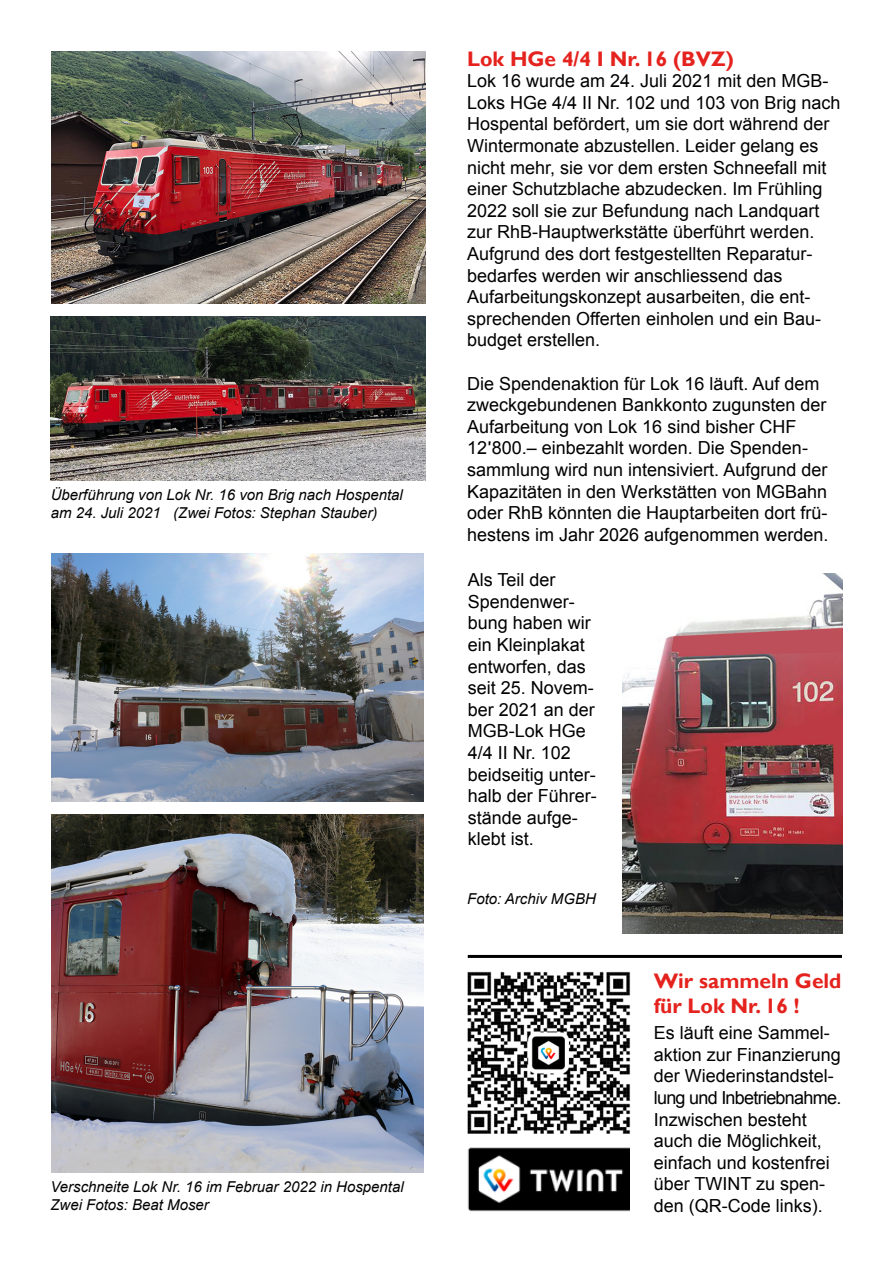
<style>
.page{position:relative;width:893px;height:1263px;background:#fff}
.page>*{position:absolute;margin:0;border:0;box-sizing:border-box;transform-origin:0 0}
.t1{font:700 21px/25.2px "Gill Sans";color:#e5231e}
.t2{font:18px/21.6px "Arial";color:#000}
.t3{font:italic 15px/18px "Arial";color:#000}
.s1{font-family:"PT Sans";font-weight:700}
</style>
<div class="page">
<img style="left:467px;top:971px;width:164px;height:163px">
<img style="left:467px;top:1147px;width:162px;height:65px">
<hr style="left:468px;top:955px;width:374px;height:3px;background:#000">
<img style="left:623px;top:573px;width:219px;height:361px">
<img style="left:52px;top:815px;width:371px;height:357px">
<img style="left:51px;top:553px;width:373px;height:249px">
<img style="left:51px;top:51px;width:374px;height:252px">
<img style="left:51px;top:317px;width:374px;height:163px">
<p class="t3" style="left:51px;top:486px;width:354px">Überführung von Lok Nr. 16 von Brig nach Hospental am 24. Juli 2021 (Zwei Fotos: Stephan Stauber)</p>
<p class="t3" style="left:50px;top:1178px;width:355px">Verschneite Lok Nr. 16 im Februar 2022 in Hospental<br>Zwei Fotos: Beat Moser</p>
<p class="t1" style="left:467px;top:46px;width:268px">Lok HGe 4/4 I Nr. 16 (BVZ)</p>
<p class="t2" style="left:467px;top:70px;width:375px">Lok 16 wurde am 24. Juli 2021 mit den MGB-Loks HGe 4/4 II Nr. 102 und 103 von Brig nach Hospental befördert, um sie dort während der Wintermonate abzustellen. Leider gelang es nicht mehr, sie vor dem ersten Schneefall mit einer Schutzblache abzudecken. Im Frühling 2022 soll sie zur Befundung nach Landquart zur RhB-Hauptwerkstätte überführt werden.<br>Aufgrund des dort festgestellten Reparatur&shy;bedarfes werden wir anschliessend das Aufarbeitungskonzept ausarbeiten, die ent&shy;sprechenden Offerten einholen und ein Bau&shy;budget erstellen.</p>
<p class="t2" style="left:467px;top:373px;width:363px">Die Spendenaktion für Lok 16 läuft. Auf dem zweckgebundenen Bankkonto zugunsten der Aufarbeitung von Lok 16 sind bisher CHF 12<span class="s1">'</span>800.– einbezahlt worden. Die Spenden&shy;sammlung wird nun intensiviert. Aufgrund der Kapazitäten in den Werkstätten von MGBahn oder RhB könnten die Hauptarbeiten dort frü&shy;hestens im Jahr 2026 aufgenommen werden.</p>
<p class="t2" style="left:468px;top:569px;width:130px">Als Teil der<br>Spendenwer&shy;bung haben wir ein Kleinplakat entworfen, das seit 25. Novem&shy;ber 2021 an der<br>MGB-Lok HGe<br>4/4 II Nr. 102 beidseitig unter&shy;halb der Führer&shy;stände aufge&shy;klebt ist.</p>
<p class="t3" style="left:467px;top:890px;width:130px">Foto: Archiv MGBH</p>
<p class="t1" style="left:654px;top:969px;width:189px">Wir sammeln Geld für Lok Nr. 16 !</p>
<p class="t2" style="left:654px;top:1022px;width:189px">Es läuft eine Sammel&shy;aktion zur Finanzierung der Wiederinstandstel&shy;lung und Inbetriebnahme.<br>Inzwischen besteht auch die Möglichkeit, einfach und kostenfrei über TWINT zu spen&shy;den (QR-Code links).</p>
</div>
